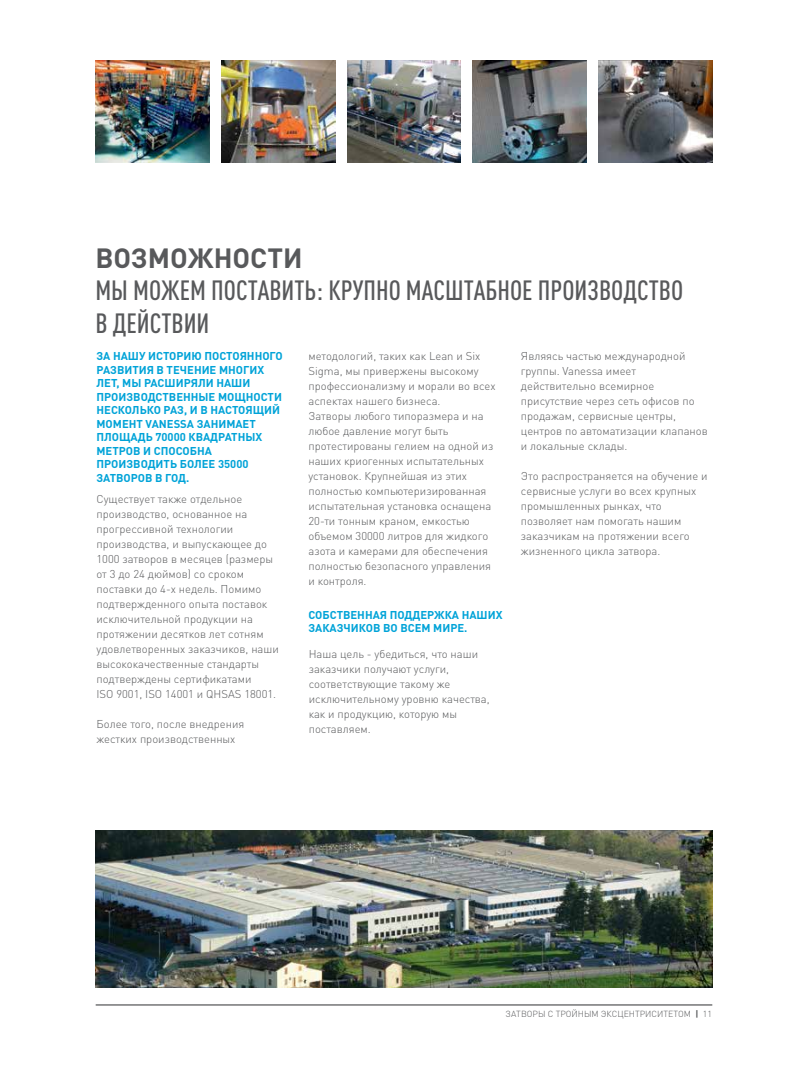
<style>
.page{position:relative;width:808px;height:1081px;background:#fff}
.page>*{position:absolute;margin:0;border:0;box-sizing:border-box;transform-origin:0 0}
.t1{font:500 condensed 27.5px/33px "DIN Pro";color:#58595b}
.t2{font:700 27.5px "DIN Pro";color:#58595b}
.t3{font:300 11.25px/15px "DIN Pro";color:#58595b}
.t4{font:700 11.25px/13.5px "DIN Pro";color:#00a3d8}
.t5{font:300 8.75px "DIN Pro";color:#58595b}
.s1{font-weight:700}
</style>
<div class="page">
<hr style="left:96px;top:1004px;width:616px;height:1px;background:#58595b">
<img style="left:222px;top:60px;width:114px;height:102px">
<img style="left:96px;top:60px;width:113px;height:102px">
<img style="left:347px;top:60px;width:114px;height:102px">
<img style="left:598px;top:60px;width:114px;height:102px">
<img style="left:96px;top:830px;width:616px;height:157px">
<img style="left:473px;top:60px;width:113px;height:102px">
<h1 class="t2" style="left:95px;top:239px;width:209px">ВОЗМОЖНОСТИ</h1>
<h1 class="t1" style="left:95px;top:272px;width:589px">МЫ МОЖЕМ ПОСТАВИТЬ: КРУПНО МАСШТАБНОЕ ПРОИЗВОДСТВО<br>В ДЕЙСТВИИ</h1>
<p class="t4" style="left:96px;top:349px;width:188px">ЗА НАШУ ИСТОРИЮ ПОСТОЯННОГО<br>РАЗВИТИЯ В ТЕЧЕНИЕ МНОГИХ<br>ЛЕТ, МЫ РАСШИРЯЛИ НАШИ<br>ПРОИЗВОДСТВЕННЫЕ МОЩНОСТИ<br>НЕСКОЛЬКО РАЗ, И В НАСТОЯЩИЙ<br>МОМЕНТ VANESSA ЗАНИМАЕТ<br>ПЛОЩАДЬ 70000 КВАДРАТНЫХ<br>МЕТРОВ И СПОСОБНА<br>ПРОИЗВОДИТЬ БОЛЕЕ 35000<br>ЗАТВОРОВ В ГОД.</p>
<p class="t3" style="left:96px;top:491px;width:184px">Существует также отдельное производство, основанное на прогрессивной технологии производства, и выпускающее до<br>1000 затворов в месяцев (размеры от 3 до 24 дюймов) со сроком поставки до 4-х недель. Помимо подтвержденного опыта поставок исключительной продукции на протяжении десятков лет сотням удовлетворенных заказчиков, наши высококачественные стандарты подтверждены сертификатами<br>ISO 9001, ISO 14001 и QHSAS 18001.</p>
<p class="t3" style="left:96px;top:716px;width:149px">Более того, после внедрения жестких производственных</p>
<p class="t3" style="left:308px;top:348px;width:189px">методологий, таких как Lean и Six<br>Sigma, мы привержены высокому профессионализму и морали во всех аспектах нашего бизнеса.<br>Затворы любого типоразмера и на любое давление могут быть протестированы гелием на одной из наших криогенных испытательных установок. Крупнейшая из этих полностью компьютеризированная испытательная установка оснащена<br>20-ти тонным краном, емкостью объемом 30000 литров для жидкого азота и камерами для обеспечения полностью безопасного управления и контроля.</p>
<p class="t3" style="left:521px;top:348px;width:188px">Являясь частью международной группы. Vanessa имеет действительно всемирное присутствие через сеть офисов по продажам, сервисные центры, центров по автоматизации клапанов и локальные склады.</p>
<p class="t3" style="left:521px;top:468px;width:188px">Это распространяется на обучение и сервисные услуги во всех крупных промышленных рынках, что позволяет нам помогать нашим заказчикам на протяжении всего жизненного цикла затвора.</p>
<p class="t4" style="left:308px;top:607px;width:195px">СОБСТВЕННАЯ ПОДДЕРЖКА НАШИХ<br>ЗАКАЗЧИКОВ ВО ВСЕМ МИРЕ.</p>
<p class="t3" style="left:309px;top:646px;width:182px">Наша цель - убедиться, что наши заказчики получают услуги, соответствующие такому же исключительному уровню качества, как и продукцию, которую мы поставляем.</p>
<p class="t5" style="left:506px;top:1008px;width:187px">ЗАТВОРЫ С ТРОЙНЫМ ЭКСЦЕНТРИСИТЕТОМ</p>
<p class="t5" style="left:695px;top:1008px;width:18px"><span class="s1">|</span> 11</p>
</div>
